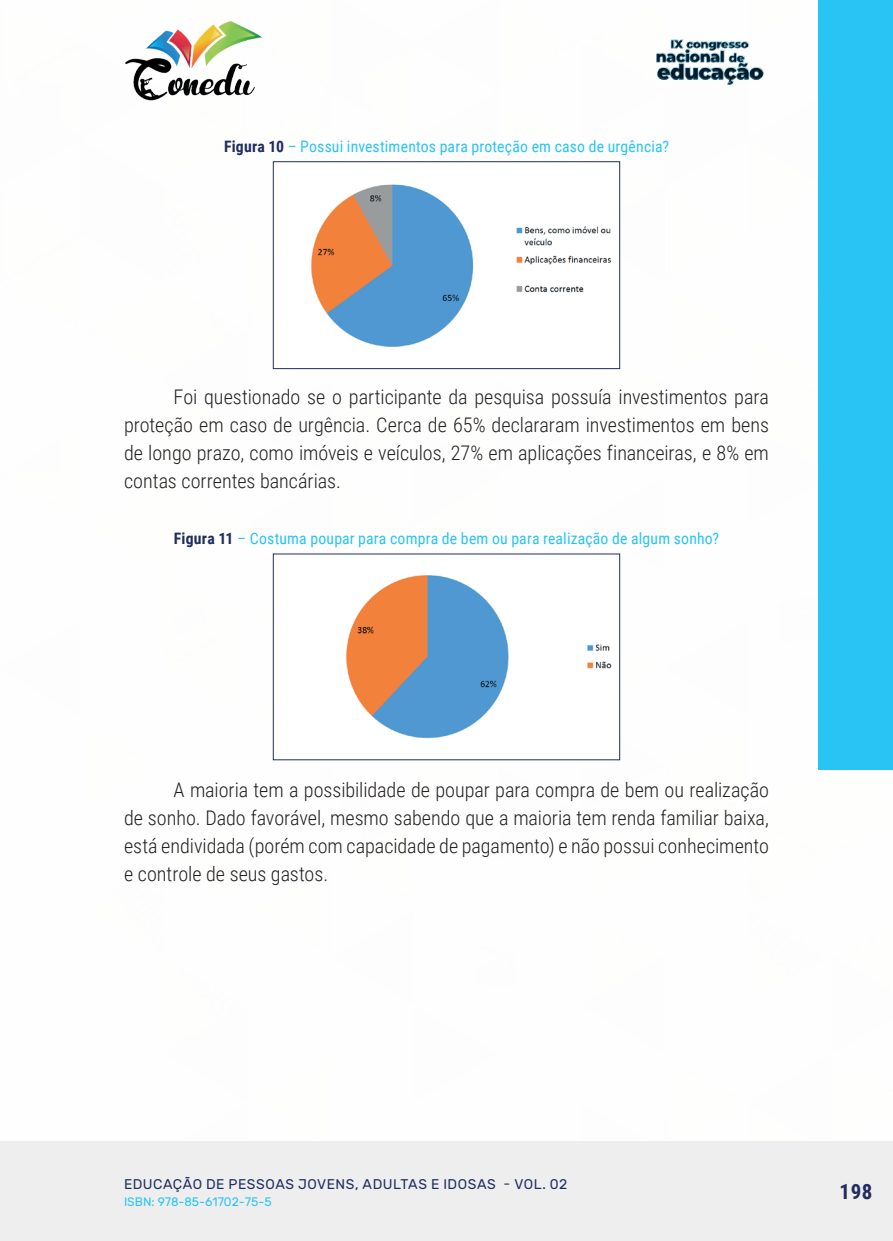
<style>
.page{position:relative;width:893px;height:1241px;background:#fff}
.page>*{position:absolute;margin:0;border:0;box-sizing:border-box;transform-origin:0 0}
.t1{font:700 21px "Roboto Condensed";color:#202d5e}
._9_CORPO{font:300 20.12px/28px "Roboto Condensed";color:#231f20;text-align:justify}
._14_LEGENDAS{font:15.75px "Roboto Condensed";letter-spacing:.01em;color:#29c4f3}
.t2{font:14px "Rubik";letter-spacing:.035em;color:#202d5e}
.t3{font:12.25px "Rubik";color:#29c4f3}
.s1{font-weight:700;color:#202d5e}
</style>
<div class="page">
<div style="left:0;top:1141px;width:893px;height:99px;background:#eeeeef"></div>
<div style="left:819px;top:0;width:74px;height:769px;background:#29c4f3"></div>
<img style="left:125px;top:20px;width:137px;height:81px">
<img style="left:656px;top:39px;width:108px;height:46px">
<img style="left:311px;top:184px;width:301px;height:163px">
<div style="left:273px;top:161px;width:347px;height:208px;border:1px solid #202d5e"></div>
<img style="left:346px;top:575px;width:266px;height:164px">
<div style="left:273px;top:553px;width:347px;height:207px;border:1px solid #202d5e"></div>
<p class="_14_LEGENDAS" style="left:224px;top:135px;width:446px"><span class="s1">Figura 10</span> – Possui investimentos para proteção em caso de urgência?</p>
<p class="_9_CORPO" style="left:124px;top:382px;width:646px;text-indent:50px">Foi questionado se o participante da pesquisa possuía investimentos para proteção em caso de urgência. Cerca de 65% declararam investimentos em bens de longo prazo, como imóveis e veículos, 27% em aplicações financeiras, e 8% em contas correntes bancárias.</p>
<p class="_14_LEGENDAS" style="left:174px;top:527px;width:547px"><span class="s1">Figura 11</span> – Costuma poupar para compra de bem ou para realização de algum sonho?</p>
<p class="_9_CORPO" style="left:124px;top:774px;width:646px;text-indent:50px">A maioria tem a possibilidade de poupar para compra de bem ou realização de sonho. Dado favorável, mesmo sabendo que a maioria tem renda familiar baixa, está endividada (porém com capacidade de pagamento) e não possui conhecimento e controle de seus gastos.</p>
<p class="t2" style="left:124px;top:1175px;width:445px">EDUCAÇÃO DE PESSOAS JOVENS, ADULTAS E IDOSAS - VOL. 02</p>
<p class="t3" style="left:124px;top:1194px;width:149px">ISBN: 978-85-61702-75-5</p>
<p class="t1" style="left:839px;top:1176px;width:34px">198</p>
</div>
